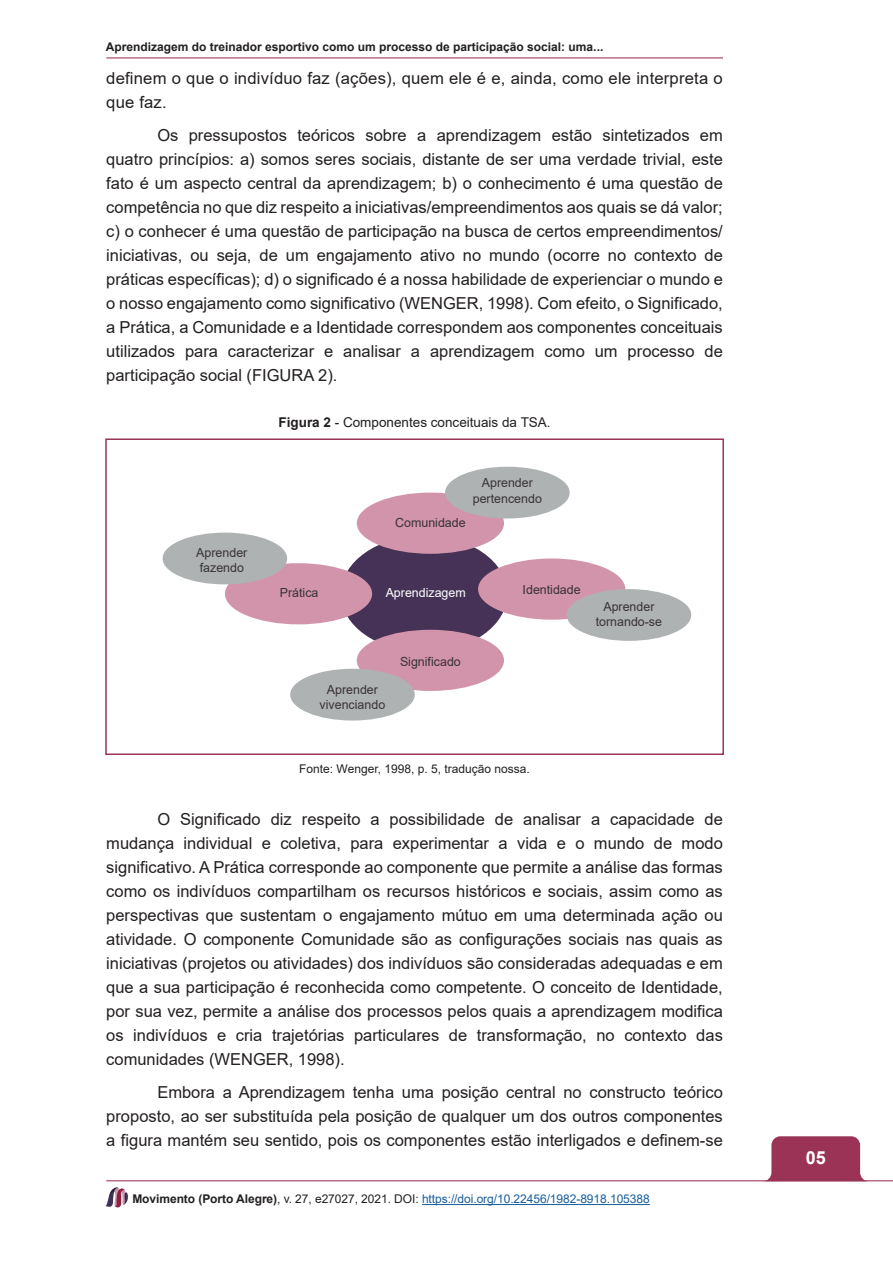
<style>
.page{position:relative;width:893px;height:1263px;background:#fff}
.page>*{position:absolute;margin:0;border:0;box-sizing:border-box;transform-origin:0 0}
.t1{font:700 18px "Arial";color:#fff}
.t2{font:16.5px/24px "Arial";color:#231f20;text-align:justify}
.t3{font:13.5px "Arial";color:#231f20}
.t4{font:12.6px/15px "Arial";color:#393236;text-align:center}
.t5{font:12.6px "Arial";color:#fff}
.t6{font:12px "Arial";letter-spacing:-.005em;color:#175d9e}
.t7{font:700 12px "Arial";color:#231f20}
.t8{font:12px "Arial";color:#231f20}
.s1{font-weight:700}
.s2{font-weight:700;color:#231f20}
.s3{color:#231f20}
</style>
<div class="page">
<svg style="left:767px;top:1136px;width:97px;height:44px;background:#a44667"></svg>
<hr style="left:422px;top:1204px;width:228px;height:1px;background:#175d9e">
<svg style="left:106px;top:1187px;width:22px;height:20px"></svg>
<hr style="left:106px;top:1180px;width:787px;height:1px;background:#9b3357">
<hr style="left:106px;top:57px;width:617px;height:1px;background:#9b3357">
<div style="left:341px;top:536px;width:166px;height:116px;background:#463257;border-radius:50%"></div>
<div style="left:225px;top:563px;width:147px;height:61px;background:#d294aa;border-radius:50%"></div>
<div style="left:357px;top:493px;width:147px;height:61px;background:#d294aa;border-radius:50%"></div>
<div style="left:478px;top:558px;width:147px;height:62px;background:#d294aa;border-radius:50%"></div>
<div style="left:357px;top:630px;width:147px;height:61px;background:#d294aa;border-radius:50%"></div>
<div style="left:290px;top:669px;width:125px;height:51px;background:#aeb2b2;border-radius:50%"></div>
<div style="left:567px;top:589px;width:124px;height:52px;background:#aeb2b2;border-radius:50%"></div>
<div style="left:445px;top:467px;width:125px;height:51px;background:#aeb2b2;border-radius:50%"></div>
<div style="left:163px;top:533px;width:124px;height:51px;background:#aeb2b2;border-radius:50%"></div>
<div style="left:105px;top:438px;width:619px;height:317px;border:2px solid #9b3357"></div>
<p class="t7" style="left:106px;top:38px;width:499px">Aprendizagem do treinador esportivo como um processo de participação social: uma...</p>
<p class="t2" style="left:106px;top:66px;width:618px">definem o que o indivíduo faz (ações), quem ele é e, ainda, como ele interpreta o que faz.</p>
<p class="t2" style="left:106px;top:123px;width:618px;text-indent:51px">Os pressupostos teóricos sobre a aprendizagem estão sintetizados em quatro princípios: a) somos seres sociais, distante de ser uma verdade trivial, este fato é um aspecto central da aprendizagem; b) o conhecimento é uma questão de competência no que diz respeito a iniciativas/empreendimentos aos quais se dá valor; c) o conhecer é uma questão de participação na busca de certos empreendimentos/ iniciativas, ou seja, de um engajamento ativo no mundo (ocorre no contexto de práticas específicas); d) o significado é a nossa habilidade de experienciar o mundo e o nosso engajamento como significativo (WENGER, 1998). Com efeito, o Significado, a Prática, a Comunidade e a Identidade correspondem aos componentes conceituais utilizados para caracterizar e analisar a aprendizagem como um processo de participação social (FIGURA 2).</p>
<p class="t3" style="left:279px;top:413px;width:274px"><span class="s1">Figura 2</span> - Componentes conceituais da TSA.</p>
<p class="t4" style="left:196px;top:545px;width:53px;text-align:left">Aprender fazendo</p>
<p class="t4" style="left:395px;top:515px;width:72px">Comunidade</p>
<p class="t4" style="left:473px;top:475px;width:71px">Aprender pertencendo</p>
<p class="t4" style="left:280px;top:585px;width:40px">Prática</p>
<p class="t4" style="left:523px;top:582px;width:60px">Identidade</p>
<p class="t5" style="left:386px;top:584px;width:82px">Aprendizagem</p>
<p class="t4" style="left:320px;top:682px;width:67px">Aprender vivenciando</p>
<p class="t4" style="left:400px;top:654px;width:62px">Significado</p>
<p class="t4" style="left:596px;top:599px;width:68px">Aprender tornando-se</p>
<p class="t8" style="left:299px;top:760px;width:232px">Fonte: Wenger, 1998, p. 5, tradução nossa.</p>
<p class="t2" style="left:106px;top:807px;width:618px;text-indent:51px">O Significado diz respeito a possibilidade de analisar a capacidade de mudança individual e coletiva, para experimentar a vida e o mundo de modo significativo. A Prática corresponde ao componente que permite a análise das formas como os indivíduos compartilham os recursos históricos e sociais, assim como as perspectivas que sustentam o engajamento mútuo em uma determinada ação ou atividade. O componente Comunidade são as configurações sociais nas quais as iniciativas (projetos ou atividades) dos indivíduos são consideradas adequadas e em que a sua participação é reconhecida como competente. O conceito de Identidade, por sua vez, permite a análise dos processos pelos quais a aprendizagem modifica os indivíduos e cria trajetórias particulares de transformação, no contexto das comunidades (WENGER, 1998).</p>
<p class="t2" style="left:106px;top:1080px;width:618px;text-indent:51px">Embora a Aprendizagem tenha uma posição central no constructo teórico proposto, ao ser substituída pela posição de qualquer um dos outros componentes a figura mantém seu sentido, pois os componentes estão interligados e definem-se</p>
<p class="t6" style="left:132px;top:1191px;width:519px"><span class="s2">Movimento (Porto Alegre)</span><span class="s3">, v. 27, e27027, 2021. DOI:</span> https://doi.org/10.22456/1982-8918.105388</p>
<p class="t1" style="left:806px;top:1145px;width:22px">05</p>
</div>
